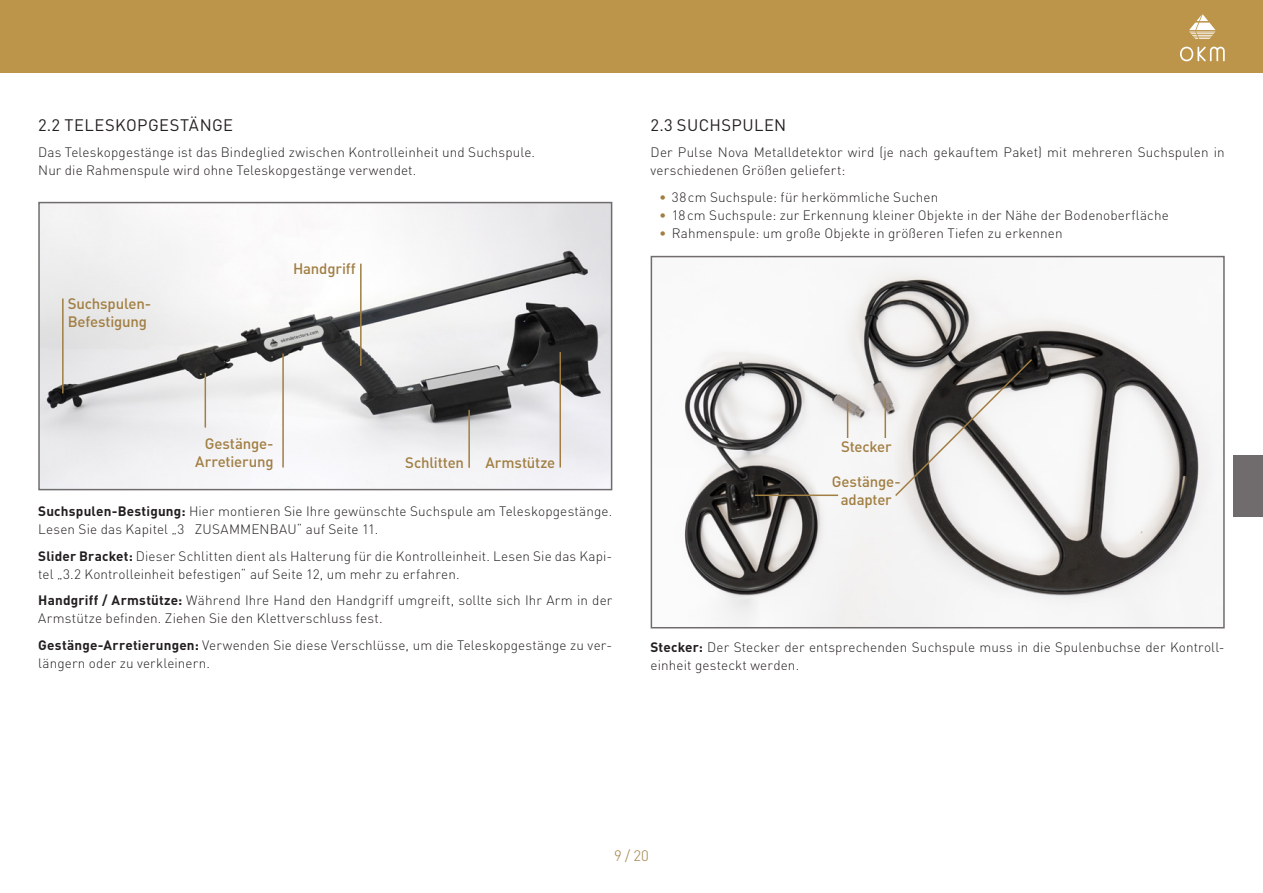
<style>
.page{position:relative;width:1263px;height:893px;background:#fff}
.page>*{position:absolute;margin:0;border:0;box-sizing:border-box;transform-origin:0 0}
.t1{font:16.5px "DIN Pro";letter-spacing:.02em;color:#231f20}
.t2{font:500 15px/18px "DIN Pro";letter-spacing:-.01em;color:#a17e42;text-align:right}
.t3{font:300 15px "DIN Pro";color:#a17e42}
.t4{font:300 13.5px/18px "DIN Pro";letter-spacing:.01em;color:#231f20}
.s1{color:#a17e42}
.s2{font-weight:700}
</style>
<div class="page">
<img style="left:41px;top:205px;width:568px;height:282px">
<div style="left:38px;top:202px;width:574px;height:288px;border:2px solid #706c6d"></div>
<img style="left:684px;top:266px;width:530px;height:359px">
<div style="left:651px;top:256px;width:574px;height:372px;border:2px solid #706c6d"></div>
<hr style="left:468px;top:410px;width:2px;height:58px;background:#a17e42">
<hr style="left:559px;top:352px;width:2px;height:115px;background:#a17e42">
<hr style="left:360px;top:264px;width:2px;height:102px;background:#a17e42">
<hr style="left:282px;top:354px;width:2px;height:113px;background:#a17e42">
<hr style="left:205px;top:373px;width:1px;height:55px;background:#a17e42">
<hr style="left:62px;top:298px;width:2px;height:95px;background:#a17e42">
<hr style="left:884px;top:398px;width:2px;height:40px;background:#a17e42">
<hr style="left:847px;top:403px;width:1px;height:35px;background:#a17e42">
<hr style="left:755px;top:495px;width:83px;height:1px;background:#a17e42">
<svg style="left:893px;top:357px;width:141px;height:141px"></svg>
<div style="left:0;top:0;width:1263px;height:72px;background:#bc954b"></div>
<svg style="left:1189px;top:14px;width:26px;height:25px"></svg>
<svg style="left:1180px;top:47px;width:45px;height:14px"></svg>
<div style="left:1233px;top:456px;width:30px;height:61px;background:#706c6d"></div>
<p class="t1" style="left:38px;top:112px;width:196px">2.2 TELESKOPGESTÄNGE</p>
<p class="t4" style="left:38px;top:142px;width:498px">Das Teleskopgestänge ist das Bindeglied zwischen Kontrolleinheit und Suchspule.<br>Nur die Rahmenspule wird ohne Teleskopgestänge verwendet.</p>
<p class="t2" style="left:68px;top:293px;width:85px;text-align:left">Suchspulen-<br>Befestigung</p>
<p class="t2" style="left:293px;top:258px;width:64px">Handgriff</p>
<p class="t1" style="left:651px;top:112px;width:137px">2.3 SUCHSPULEN</p>
<p class="t4" style="left:651px;top:142px;width:576px">Der Pulse Nova Metalldetektor wird (je nach gekauftem Paket) mit mehreren Suchspulen in verschiedenen Größen geliefert:</p>
<p class="t4" style="left:659px;top:187px;width:281px"><span class="s1">•</span> 38cm Suchspule: für herkömmliche Suchen</p>
<p class="t4" style="left:659px;top:205px;width:511px"><span class="s1">•</span> 18cm Suchspule: zur Erkennung kleiner Objekte in der Nähe der Bodenoberfläche</p>
<p class="t4" style="left:659px;top:223px;width:405px"><span class="s1">•</span> Rahmenspule: um große Objekte in größeren Tiefen zu erkennen</p>
<p class="t2" style="left:195px;top:433px;width:80px">Gestänge-<br>Arretierung</p>
<p class="t2" style="left:405px;top:451px;width:60px">Schlitten</p>
<p class="t2" style="left:485px;top:451px;width:71px">Armstütze</p>
<p class="t4" style="left:38px;top:501px;width:575px"><span class="s2">Suchspulen-Bestigung:</span> Hier montieren Sie Ihre gewünschte Suchspule am Teleskopgestänge.<br>Lesen Sie das Kapitel „3 ZUSAMMENBAU“ auf Seite 11.</p>
<p class="t4" style="left:38px;top:546px;width:576px"><span class="s2">Slider Bracket:</span> Dieser Schlitten dient als Halterung für die Kontrolleinheit. Lesen Sie das Kapi&shy;tel „3.2 Kontrolleinheit befestigen“ auf Seite 12, um mehr zu erfahren.</p>
<p class="t4" style="left:38px;top:590px;width:576px"><span class="s2">Handgriff / Armstütze:</span> Während Ihre Hand den Handgriff umgreift, sollte sich Ihr Arm in der<br>Armstütze befinden. Ziehen Sie den Klettverschluss fest.</p>
<p class="t4" style="left:38px;top:635px;width:576px"><span class="s2">Gestänge-Arretierungen:</span> Verwenden Sie diese Verschlüsse, um die Teleskopgestänge zu ver&shy;längern oder zu verkleinern.</p>
<p class="t2" style="left:841px;top:436px;width:52px">Stecker</p>
<p class="t2" style="left:832px;top:471px;width:70px;text-align:center">Gestänge&shy;adapter</p>
<p class="t4" style="left:651px;top:637px;width:576px"><span class="s2">Stecker:</span> Der Stecker der entsprechenden Suchspule muss in die Spulenbuchse der Kontroll&shy;einheit gesteckt werden.</p>
<p class="t3" style="left:614px;top:844px;width:36px">9 / 20</p>
</div>
